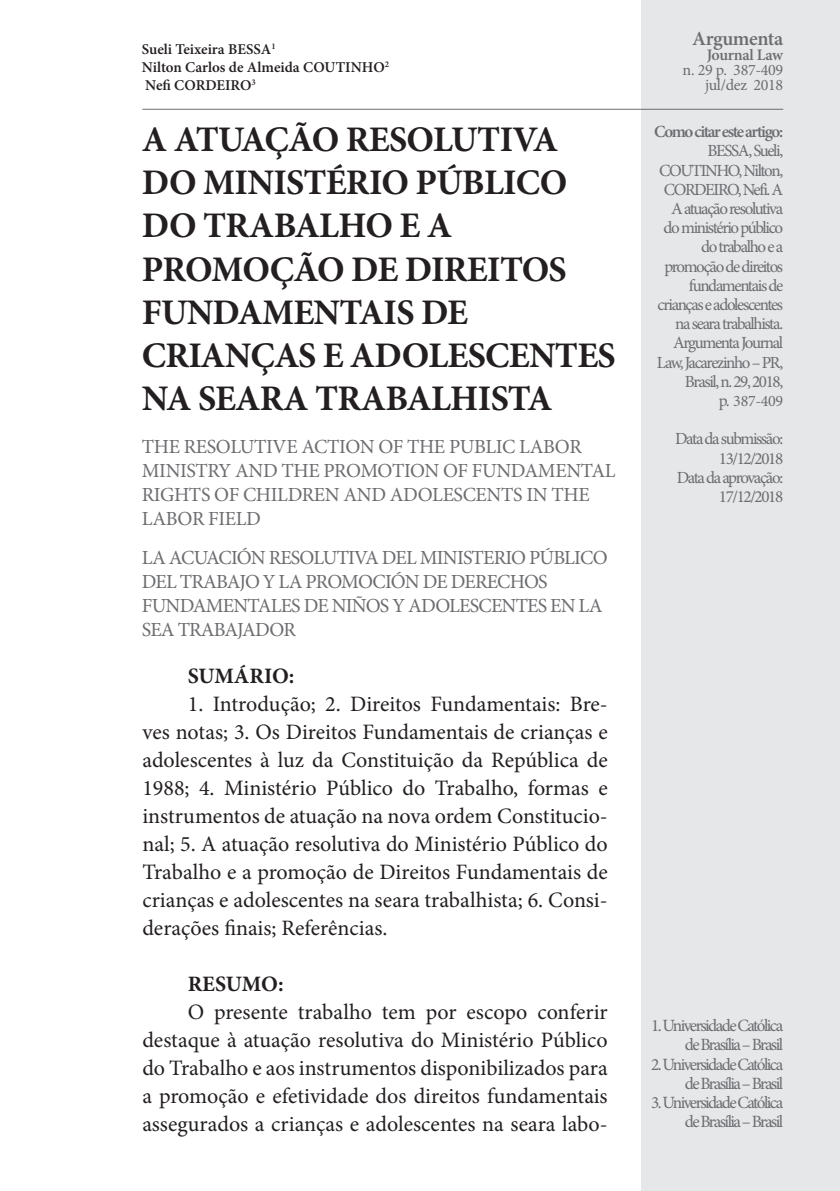
<style>
.page{position:relative;width:840px;height:1191px;background:#fff}
.page>*{position:absolute;margin:0;border:0;box-sizing:border-box;transform-origin:0 0}
.Título_Artigo{font:700 36px/43.2px "Minion Pro";letter-spacing:-.02em;color:#231f20}
.Texto_Artigo{font:22px/28px "Minion Pro";color:#231f20;text-align:justify}
.Texto_Artigo-2{font:700 22px "Minion Pro";letter-spacing:-.005em;color:#231f20}
.Titulo_Espanhol{font:20px/24px "Minion Pro";letter-spacing:-.04em;color:#6c6d70}
.Titulo_English{font:20px/24px "Minion Pro";letter-spacing:-.02em;color:#6c6d70}
.t1{font:600 20px "Minion Pro";letter-spacing:-.02em;color:#6c6d70}
.Autor_descricao{font:17.2px/19.2px "Minion Pro";letter-spacing:-.09em;color:#6c6d70;text-align:right}
.Como_citar_artigo{font:17px/19.2px "Minion Pro";letter-spacing:-.08em;color:#6c6d70;text-align:right}
.Como_citar_artigo-2{font:600 17px "Minion Pro";letter-spacing:-.08em;color:#6c6d70}
.Como_citar_artigo-3{font:16px "Minion Pro";letter-spacing:-.02em;color:#6c6d70}
.t2{font:600 16px "Minion Pro";letter-spacing:-.02em;color:#6c6d70}
.Autor{font:600 15px "Minion Pro";color:#231f20}
.s1{font-size:17px}
</style>
<div class="page">
<div style="left:641px;top:0;width:198px;height:1191px;background:#e6e7e9"></div>
<hr style="left:142px;top:109px;width:640px;height:1px;background:#6c6d70">
<p class="Autor" style="left:142px;top:39px;width:135px">Sueli Teixeira BESSA<sup>1</sup></p>
<p class="Autor" style="left:142px;top:57px;width:248px">Nilton Carlos de Almeida COUTINHO<sup>2</sup></p>
<p class="Autor" style="left:145px;top:75px;width:112px">Nefi CORDEIRO<sup>3</sup></p>
<p class="Título_Artigo" style="left:142px;top:117px;width:475px">A ATUAÇÃO RESOLUTIVA<br>DO MINISTÉRIO PÚBLICO<br>DO TRABALHO E A<br>PROMOÇÃO DE DIREITOS<br>FUNDAMENTAIS DE<br>CRIANÇAS E ADOLESCENTES<br>NA SEARA TRABALHISTA</p>
<p class="Titulo_English" style="left:142px;top:434px;width:475px">THE RESOLUTIVE ACTION OF THE PUBLIC LABOR MINISTRY AND THE PROMOTION OF FUNDAMENTAL RIGHTS OF CHILDREN AND ADOLESCENTS IN THE LABOR FIELD</p>
<p class="Titulo_Espanhol" style="left:142px;top:545px;width:467px">LA ACUACIÓN RESOLUTIVA DEL MINISTERIO PÚBLICO DEL TRABAJO Y LA PROMOCIÓN DE DERECHOS FUNDAMENTALES DE NIÑOS Y ADOLESCENTES EN LA SEA TRABAJADOR</p>
<p class="Texto_Artigo-2" style="left:188px;top:660px;width:108px">SUMÁRIO:</p>
<p class="Texto_Artigo" style="left:142px;top:690px;width:466px;text-indent:45px">1. Introdução; 2. Direitos Fundamentais: Bre&shy;ves notas; 3. Os Direitos Fundamentais de crianças e adolescentes à luz da Constituição da República de 1988; 4. Ministério Público do Trabalho, formas e instrumentos de atuação na nova ordem Constitucio&shy;nal; 5. A atuação resolutiva do Ministério Público do Trabalho e a promoção de Direitos Fundamentais de crianças e adolescentes na seara trabalhista; 6. Consi&shy;derações finais; Referências.</p>
<p class="Texto_Artigo-2" style="left:188px;top:968px;width:97px">RESUMO:</p>
<p class="Texto_Artigo" style="left:142px;top:998px;width:466px;text-indent:45px">O presente trabalho tem por escopo conferir destaque à atuação resolutiva do Ministério Público do Trabalho e aos instrumentos disponibilizados para a promoção e efetividade dos direitos fundamentais assegurados a crianças e adolescentes na seara labo-</p>
<p class="t1" style="left:691px;top:25px;width:92px">Argumenta</p>
<p class="t2" style="left:706px;top:44px;width:78px">Journal Law</p>
<p class="Como_citar_artigo-3" style="left:682px;top:59px;width:102px">n. 29 p. 387-409</p>
<p class="Como_citar_artigo-3" style="left:704px;top:75px;width:80px">jul/dez 2018</p>
<p class="Como_citar_artigo-2" style="left:653px;top:120px;width:130px">Como citar este artigo:</p>
<p class="Como_citar_artigo" style="left:656px;top:141px;width:128px">BESSA, Sueli,<br>COUTINHO, Nilton,<br>CORDEIRO, Nefi. A<br>A atuação resolutiva do ministério público do trabalho e a promoção de direitos fundamentais de crianças e adolescentes na seara trabalhista.<br>Argumenta Journal<br>Law, Jacarezinho – PR,<br>Brasil, n. 29, 2018,</p>
<p class="Como_citar_artigo-3" style="left:718px;top:390px;width:66px"><span class="s1">p.</span> 387-409</p>
<p class="Como_citar_artigo" style="left:674px;top:429px;width:110px">Data da submissão:</p>
<p class="Como_citar_artigo" style="left:718px;top:449px;width:66px">13/12/2018</p>
<p class="Como_citar_artigo" style="left:676px;top:468px;width:108px">Data da aprovação:</p>
<p class="Como_citar_artigo" style="left:718px;top:487px;width:66px">17/12/2018</p>
<p class="Autor_descricao" style="left:650px;top:1016px;width:134px">1.Universidade Católica de Brasília – Brasil</p>
<p class="Autor_descricao" style="left:650px;top:1054px;width:134px">2.Universidade Católica de Brasília – Brasil</p>
<p class="Autor_descricao" style="left:650px;top:1093px;width:134px">3.Universidade Católica de Brasília – Brasil</p>
</div>
